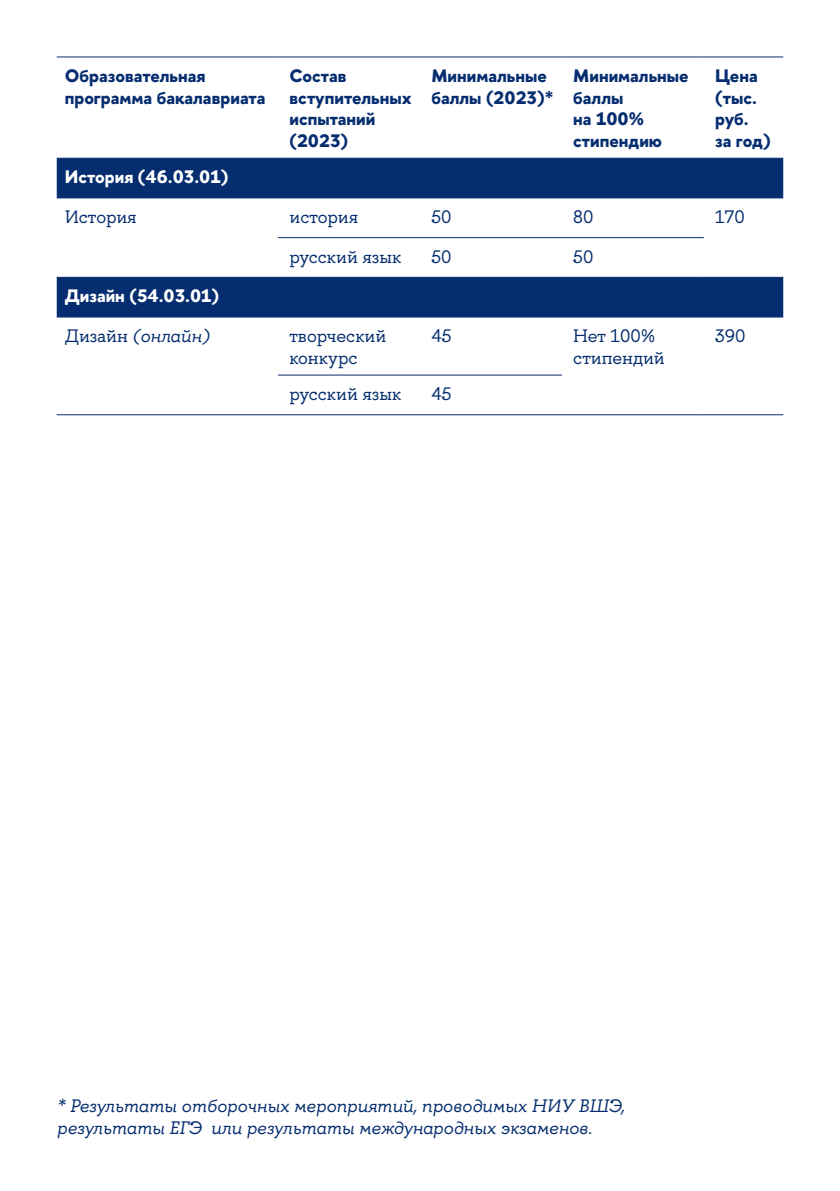
<style>
.page{position:relative;width:840px;height:1191px;background:#fff}
.page>*{position:absolute;margin:0;border:0;box-sizing:border-box;transform-origin:0 0}
.t1{font:700 18px/21.6px "HSE Sans";color:#052d6f}
.t2{font:italic 18px/21.6px "HSE Slab";color:#052d6f}
.t3{font:18px/21.6px "HSE Slab";color:#052d6f}
.t4{font:700 18px "HSE Sans";color:#fff}
.s1{font-style:normal}
</style>
<div class="page">
<svg style="left:57px;top:159px;width:725px;height:158px;fill:#0b3272"></svg>
<hr style="left:57px;top:57px;width:221px;height:1px;background:#052d6f">
<hr style="left:278px;top:57px;width:142px;height:1px;background:#052d6f">
<hr style="left:420px;top:57px;width:141px;height:1px;background:#052d6f">
<hr style="left:561px;top:57px;width:142px;height:1px;background:#052d6f">
<hr style="left:703px;top:57px;width:79px;height:1px;background:#052d6f">
<hr style="left:57px;top:158px;width:221px;height:1px;background:#052d6f">
<hr style="left:278px;top:158px;width:142px;height:1px;background:#052d6f">
<hr style="left:420px;top:158px;width:141px;height:1px;background:#052d6f">
<hr style="left:561px;top:158px;width:142px;height:1px;background:#052d6f">
<hr style="left:703px;top:158px;width:79px;height:1px;background:#052d6f">
<hr style="left:57px;top:198px;width:221px;height:1px;background:#052d6f">
<hr style="left:278px;top:198px;width:142px;height:1px;background:#052d6f">
<hr style="left:420px;top:198px;width:141px;height:1px;background:#052d6f">
<hr style="left:561px;top:198px;width:142px;height:1px;background:#052d6f">
<hr style="left:703px;top:198px;width:79px;height:1px;background:#052d6f">
<hr style="left:278px;top:237px;width:142px;height:1px;background:#052d6f">
<hr style="left:420px;top:237px;width:141px;height:1px;background:#052d6f">
<hr style="left:561px;top:237px;width:142px;height:1px;background:#052d6f">
<hr style="left:57px;top:277px;width:221px;height:1px;background:#052d6f">
<hr style="left:278px;top:277px;width:142px;height:1px;background:#052d6f">
<hr style="left:420px;top:277px;width:141px;height:1px;background:#052d6f">
<hr style="left:561px;top:277px;width:142px;height:1px;background:#052d6f">
<hr style="left:703px;top:277px;width:79px;height:1px;background:#052d6f">
<hr style="left:57px;top:317px;width:221px;height:1px;background:#052d6f">
<hr style="left:278px;top:317px;width:142px;height:1px;background:#052d6f">
<hr style="left:420px;top:317px;width:141px;height:1px;background:#052d6f">
<hr style="left:561px;top:317px;width:142px;height:1px;background:#052d6f">
<hr style="left:703px;top:317px;width:79px;height:1px;background:#052d6f">
<hr style="left:278px;top:375px;width:142px;height:1px;background:#052d6f">
<hr style="left:420px;top:375px;width:141px;height:1px;background:#052d6f">
<hr style="left:57px;top:414px;width:221px;height:1px;background:#052d6f">
<hr style="left:278px;top:414px;width:142px;height:1px;background:#052d6f">
<hr style="left:420px;top:414px;width:141px;height:1px;background:#052d6f">
<hr style="left:561px;top:414px;width:142px;height:1px;background:#052d6f">
<hr style="left:703px;top:414px;width:79px;height:1px;background:#052d6f">
<p class="t1" style="left:65px;top:65px;width:202px">Образовательная программа бакалавриата</p>
<p class="t1" style="left:289px;top:65px;width:124px">Состав вступительных</p>
<p class="t1" style="left:289px;top:108px;width:87px">испытаний (2023)</p>
<p class="t1" style="left:431px;top:65px;width:123px">Минимальные баллы (2023)*</p>
<p class="t1" style="left:573px;top:65px;width:117px">Минимальные баллы<br>на 100% стипендию</p>
<p class="t1" style="left:714px;top:65px;width:57px">Цена (тыс. руб.<br>за год)</p>
<p class="t4" style="left:65px;top:165px;width:165px">История (46.03.01)</p>
<p class="t3" style="left:65px;top:206px;width:73px">История</p>
<p class="t3" style="left:289px;top:206px;width:70px">история</p>
<p class="t3" style="left:431px;top:206px;width:22px">50</p>
<p class="t3" style="left:573px;top:206px;width:22px">80</p>
<p class="t3" style="left:714px;top:206px;width:31px">170</p>
<p class="t3" style="left:289px;top:246px;width:113px">русский язык</p>
<p class="t3" style="left:431px;top:246px;width:22px">50</p>
<p class="t3" style="left:573px;top:246px;width:22px">50</p>
<p class="t4" style="left:65px;top:284px;width:156px">Дизайн (54.03.01)</p>
<p class="t2" style="left:65px;top:325px;width:146px"><span class="s1">Дизайн</span> (онлайн)</p>
<p class="t3" style="left:289px;top:325px;width:98px">творческий конкурс</p>
<p class="t3" style="left:431px;top:325px;width:22px">45</p>
<p class="t3" style="left:573px;top:325px;width:93px">Нет 100% стипендий</p>
<p class="t3" style="left:714px;top:325px;width:32px">390</p>
<p class="t3" style="left:289px;top:383px;width:113px">русский язык</p>
<p class="t3" style="left:431px;top:383px;width:22px">45</p>
<p class="t2" style="left:57px;top:1095px;width:569px">* Результаты отборочных мероприятий, проводимых НИУ ВШЭ, результаты ЕГЭ или результаты международных экзаменов.</p>
</div>
